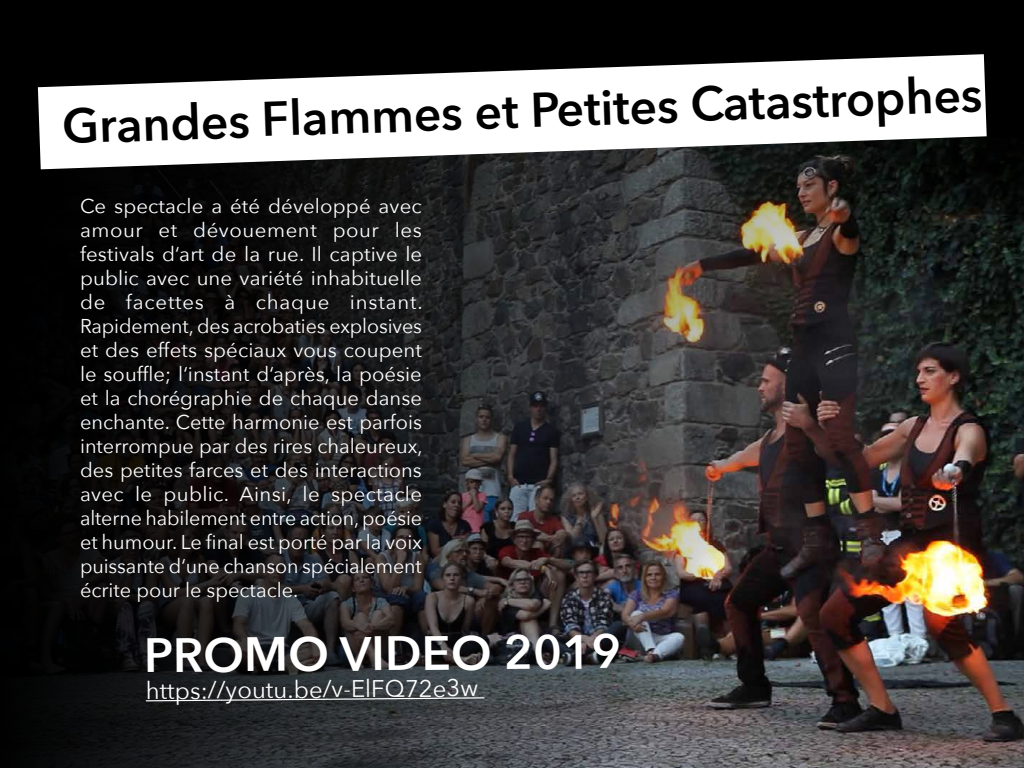
<style>
.page{position:relative;width:1024px;height:768px;background:#000}
.page>*{position:absolute;margin:0;border:0;box-sizing:border-box;transform-origin:0 0}
.t1{font:600 48.5px "Avenir Next";color:#000}
.t2{font:600 48px "Avenir Next";color:#fff}
.t3{font:24px "Avenir Next";color:#fff}
.t4{font:20px/24px "Avenir Next";letter-spacing:-.005em;color:#fff;text-align:justify}
</style>
<div class="page">
<img style="left:40px;top:169px;width:984px;height:599px">
<svg style="left:870px;top:161px;width:154px;height:54px"></svg>
<svg style="left:145px;top:697px;width:341px;height:5px;background:#5b5e60"></svg>
<svg style="left:38px;top:54px;width:949px;height:115px;fill:#fff"></svg>
<h1 class="t1" style="left:61px;top:85px;width:922px;rotate:-2deg">Grandes Flammes et Petites Catastrophes</h1>
<p class="t4" style="left:80px;top:193px;width:344px">Ce spectacle a été développé avec amour et dévouement pour les festivals d‘art de la rue. Il captive le public avec une variété inhabituelle de facettes à chaque instant.<br>Rapidement, des acrobaties explosives et des effets spéciaux vous coupent le souffle; l‘instant d‘après, la poésie et la chorégraphie de chaque danse enchante. Cette harmonie est parfois interrompue par des rires chaleureux, des petites farces et des interactions avec le public. Ainsi, le spectacle alterne habilement entre action, poésie et humour. Le final est porté par la voix puissante d‘une chanson spécialement écrite pour le spectacle.</p>
<h2 class="t2" style="left:143px;top:616px;width:478px;rotate:-1deg">PROMO VIDEO 2019</h2>
<p class="t3" style="left:146px;top:669px;width:334px">https://youtu.be/v-ElFQ72e3w</p>
</div>
